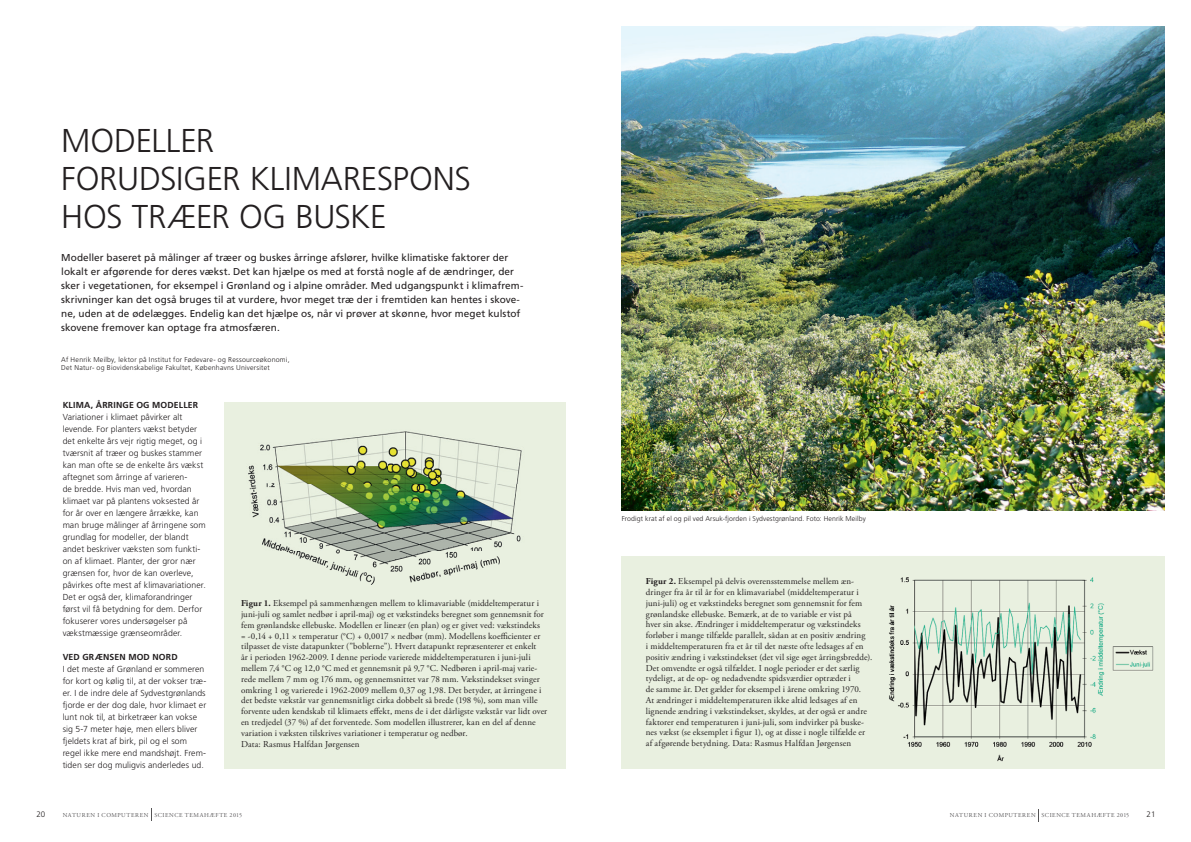
<style>
.page{position:relative;width:1191px;height:842px;background:#fff}
.page>*{position:absolute;margin:0;border:0;box-sizing:border-box;transform-origin:0 0}
.t1{font:300 33px/38px "Frutiger";letter-spacing:-.01em;color:#231f20}
.t2{font:10px/14px "Frutiger";letter-spacing:.005em;color:#231f20}
.t3{font:9px/10.8px "Adobe Garamond Pro";letter-spacing:.01em;color:#231f20}
.t4{font:300 8.7px/12px "Frutiger";letter-spacing:.01em;color:#231f20}
.t5{font:700 8.7px "Frutiger";letter-spacing:.02em;color:#231f20}
.t6{font:300 8px "Frutiger";color:#231f20}
.t7{font:300 7px/8.4px "Frutiger";letter-spacing:.025em;color:#231f20}
.t8{font:6px "Adobe Garamond Pro";letter-spacing:.095em;color:#555455}
.s1{font-weight:700}
</style>
<div class="page">
<div style="left:621px;top:556px;width:543px;height:213px;background:#e9f0e0"></div>
<img style="left:622px;top:26px;width:542px;height:484px">
<svg style="left:1038px;top:809px;width:1px;height:12px"></svg>
<svg style="left:151px;top:809px;width:1px;height:12px"></svg>
<img style="left:888px;top:577px;width:266px;height:185px">
<div style="left:224px;top:402px;width:342px;height:367px;background:#e9f0e0"></div>
<img style="left:248px;top:431px;width:274px;height:154px">
<h1 class="t1" style="left:61px;top:122px;width:411px">MODELLER<br>FORUDSIGER KLIMA RESPONS<br>HOS TRÆER OG BUSKE</h1>
<p class="t2" style="left:61px;top:250px;width:463px">Modeller baseret på målinger af træer og buskes årringe afslører, hvilke klimatiske faktorer der lokalt er afgørende for deres vækst. Det kan hjælpe os med at forstå nogle af de ændringer, der sker i vegetationen, for eksempel i Grønland og i alpine områder. Med udgangspunkt i klimafrem&shy;skrivninger kan det også bruges til at vurdere, hvor meget træ der i fremtiden kan hentes i skove&shy;ne, uden at de ødelægges. Endelig kan det hjælpe os, når vi prøver at skønne, hvor meget kulstof skovene fremover kan optage fra atmosfæren.</p>
<p class="t7" style="left:61px;top:355px;width:230px">Af Henrik Meilby, lektor på Institut for Fødevare- og Ressourceøkonomi,<br>Det Natur- og Biovidenskabelige Fakultet, Københavns Universitet</p>
<p class="t5" style="left:63px;top:400px;width:137px">KLIMA, ÅRRINGE OG MODELLER</p>
<p class="t4" style="left:63px;top:411px;width:145px">Variationer i klimaet påvirker alt levende. For planters vækst betyder det enkelte års vejr rigtig meget, og i tværsnit af træer og buskes stammer kan man ofte se de enkelte års vækst aftegnet som årringe af varieren-<br>de bredde. Hvis man ved, hvordan klimaet var på plantens voksested år for år over en længere årrække, kan man bruge målinger af årringene som grundlag for modeller, der blandt andet beskriver væksten som funkti&shy;on af klimaet. Planter, der gror nær grænsen for, hvor de kan overleve, påvirkes ofte mest af klimavariationer.<br>Det er også der, klimaforandringer først vil få betydning for dem. Derfor fokuserer vores undersøgelser på vækstmæssige grænseområder.</p>
<p class="t5" style="left:63px;top:652px;width:116px">VED GRÆNSEN MOD NORD</p>
<p class="t4" style="left:63px;top:663px;width:145px">I det meste af Grønland er sommeren for kort og kølig til, at der vokser træ&shy;er. I de indre dele af Sydvestgrønlands fjorde er der dog dale, hvor klimaet er lunt nok til, at birketræer kan vokse sig 5-7 meter høje, men ellers bliver fjeldets krat af birk, pil og el som regel ikke mere end mandshøjt. Frem&shy;tiden ser dog muligvis anderledes ud.</p>
<p class="t3" style="left:241px;top:598px;width:308px"><span class="s1">Figur 1.</span> Eksempel på sammenhængen mellem to klimavariable (middeltemperatur i juni-juli og samlet nedbør i april-maj) og et vækstindeks beregnet som gennemsnit for fem grønlandske ellebuske. Modellen er lineær (en plan) og er givet ved: vækstindeks<br>= -0,14 + 0,11 × temperatur (°C) + 0,0017 × nedbør (mm). Modellens koefficienter er tilpasset de viste datapunkter (”boblerne”). Hvert datapunkt repræsenterer et enkelt<br>år i perioden 1962-2009. I denne periode varierede middeltemperaturen i juni-juli mellem 7,4 °C og 12,0 °C med et gennemsnit på 9,7 °C. Nedbøren i april-maj varie&shy;rede mellem 7 mm og 176 mm, og gennemsnittet var 78 mm. Vækstindekset svinger omkring 1 og varierede i 1962-2009 mellem 0,37 og 1,98. Det betyder, at årringene i det bedste vækstår var gennemsnitligt cirka dobbelt så brede (198 %), som man ville forvente uden kendskab til klimaets effekt, mens de i det dårligste vækstår var lidt over en tredjedel (37 %) af det forventede. Som modellen illustrerer, kan en del af denne variation i væksten tilskrives variationer i temperatur og nedbør.<br>Data: Rasmus Halfdan Jørgensen</p>
<p class="t7" style="left:622px;top:515px;width:245px">Frodigt krat af el og pil ved Arsuk-fjorden i Sydvestgrønland. Foto: Henrik Meilby</p>
<p class="t3" style="left:646px;top:576px;width:228px"><span class="s1">Figur 2.</span> Eksempel på delvis overensstemmelse mellem æn&shy;dringer fra år til år for en klimavariabel (middeltemperatur i juni-juli) og et vækstindeks beregnet som gennemsnit for fem grønlandske ellebuske. Bemærk, at de to variable er vist på<br>hver sin akse. Ændringer i middeltemperatur og vækstindeks forløber i mange tilfælde parallelt, sådan at en positiv ændring<br>i middeltemperaturen fra et år til det næste ofte ledsages af en positiv ændring i vækstindekset (det vil sige øget årringsbredde).<br>Det omvendte er også tilfældet. I nogle perioder er det særlig tydeligt, at de op- og nedadvendte spidsværdier optræder i<br>de samme år. Det gælder for eksempel i årene omkring 1970.<br>At ændringer i middeltemperaturen ikke altid ledsages af en lignende ændring i vækstindekset, skyldes, at der også er andre faktorer end temperaturen i juni-juli, som indvirker på buske&shy;nes vækst (se eksemplet i figur 1), og at disse i nogle tilfælde er af afgørende betydning. Data: Rasmus Halfdan Jørgensen</p>
<p class="t6" style="left:36px;top:810px;width:10px">20</p>
<p class="t8" style="left:63px;top:812px;width:181px">NATUREN I COMPUTEREN SCIENCE TEMAHÆFTE 2015</p>
<p class="t8" style="left:950px;top:812px;width:181px">NATUREN I COMPUTEREN SCIENCE TEMAHÆFTE 2015</p>
<p class="t6" style="left:1146px;top:810px;width:10px">21</p>
</div>
